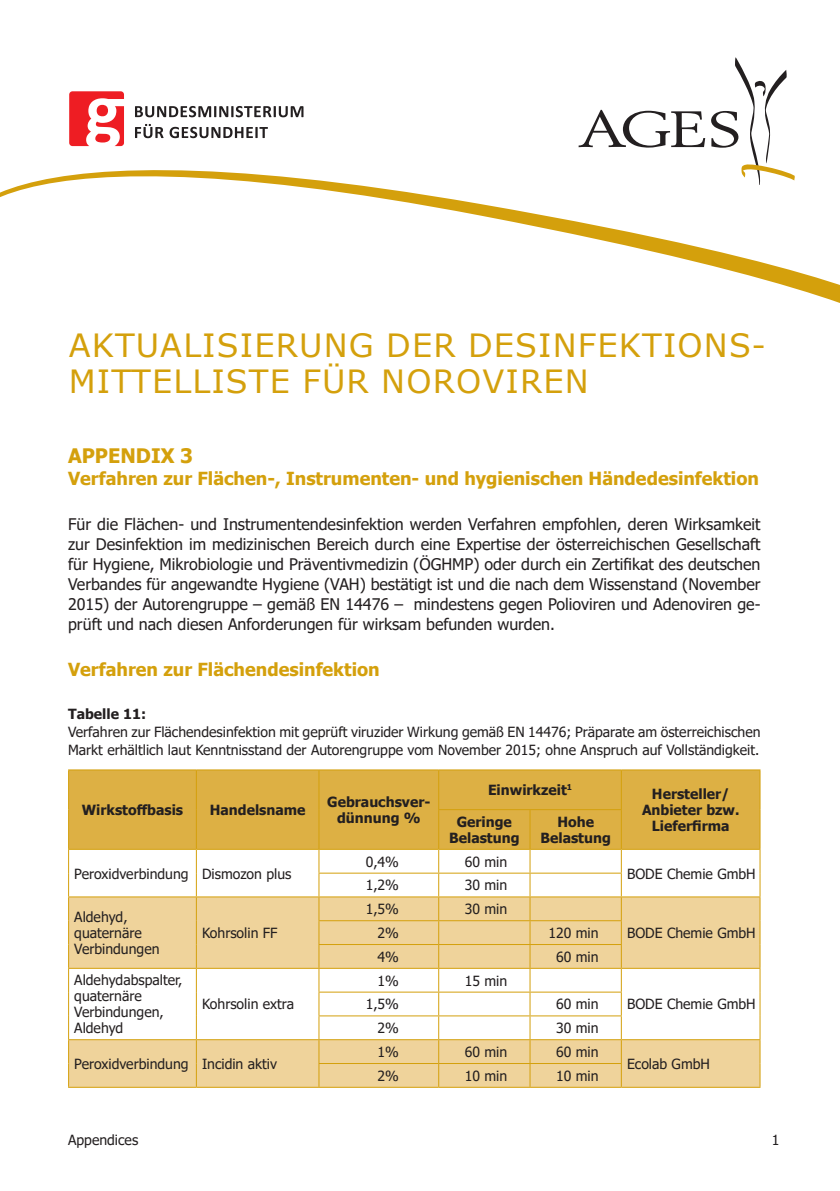
<style>
.page{position:relative;width:840px;height:1191px;background:#fff}
.page>*{position:absolute;margin:0;border:0;box-sizing:border-box;transform-origin:0 0}
.Headline2_Cover{font:32px/36px "Verdana";letter-spacing:.035em;color:#d4a00c}
.Zwischenheadlines{font:700 20px "Tahoma";color:#d4a00c}
.Zwischenheadlines_2{font:700 18px "Tahoma";color:#d4a00c}
.Copy{font:16px/20px "Tahoma";color:#231f20;text-align:justify}
.t1{font:14px/16px "Tahoma";color:#231f20}
.t2{font:700 14px/16px "Tahoma";color:#231f20;text-align:center}
</style>
<div class="page">
<svg style="left:0;top:170px;width:839px;height:133px"></svg>
<svg style="left:578px;top:110px;width:126px;height:38px"></svg>
<svg style="left:710px;top:57px;width:84px;height:128px"></svg>
<svg style="left:135px;top:124px;width:28px;height:14px"></svg>
<svg style="left:169px;top:127px;width:99px;height:11px"></svg>
<svg style="left:135px;top:106px;width:168px;height:11px"></svg>
<svg style="left:69px;top:91px;width:55px;height:55px"></svg>
<div style="left:69px;top:770px;width:690px;height:79px;background:#ddb044"></div>
<svg style="left:69px;top:850px;width:553px;height:46px"></svg>
<svg style="left:69px;top:897px;width:690px;height:189px;fill:#efd39b"></svg>
<hr style="left:318px;top:872px;width:120px;height:1px;background:#d4a00c">
<hr style="left:438px;top:872px;width:91px;height:1px;background:#d4a00c">
<hr style="left:529px;top:872px;width:92px;height:1px;background:#d4a00c">
<hr style="left:68px;top:896px;width:128px;height:1px;background:#d4a00c">
<hr style="left:196px;top:896px;width:123px;height:1px;background:#d4a00c">
<hr style="left:319px;top:896px;width:119px;height:1px;background:#d4a00c">
<hr style="left:438px;top:896px;width:91px;height:1px;background:#d4a00c">
<hr style="left:529px;top:896px;width:92px;height:1px;background:#d4a00c">
<hr style="left:621px;top:896px;width:139px;height:1px;background:#d4a00c">
<hr style="left:318px;top:920px;width:120px;height:1px;background:#d4a00c">
<hr style="left:438px;top:920px;width:91px;height:1px;background:#d4a00c">
<hr style="left:529px;top:920px;width:92px;height:1px;background:#d4a00c">
<hr style="left:318px;top:944px;width:120px;height:1px;background:#d4a00c">
<hr style="left:438px;top:944px;width:91px;height:1px;background:#d4a00c">
<hr style="left:529px;top:944px;width:92px;height:1px;background:#d4a00c">
<hr style="left:68px;top:967px;width:128px;height:1px;background:#d4a00c">
<hr style="left:196px;top:967px;width:123px;height:1px;background:#d4a00c">
<hr style="left:319px;top:967px;width:119px;height:1px;background:#d4a00c">
<hr style="left:438px;top:967px;width:91px;height:1px;background:#d4a00c">
<hr style="left:529px;top:967px;width:92px;height:1px;background:#d4a00c">
<hr style="left:621px;top:967px;width:139px;height:1px;background:#d4a00c">
<hr style="left:318px;top:991px;width:120px;height:1px;background:#d4a00c">
<hr style="left:438px;top:991px;width:91px;height:1px;background:#d4a00c">
<hr style="left:529px;top:991px;width:92px;height:1px;background:#d4a00c">
<hr style="left:318px;top:1015px;width:120px;height:1px;background:#d4a00c">
<hr style="left:438px;top:1015px;width:91px;height:1px;background:#d4a00c">
<hr style="left:529px;top:1015px;width:92px;height:1px;background:#d4a00c">
<hr style="left:68px;top:1039px;width:128px;height:1px;background:#d4a00c">
<hr style="left:196px;top:1039px;width:123px;height:1px;background:#d4a00c">
<hr style="left:319px;top:1039px;width:119px;height:1px;background:#d4a00c">
<hr style="left:438px;top:1039px;width:91px;height:1px;background:#d4a00c">
<hr style="left:529px;top:1039px;width:92px;height:1px;background:#d4a00c">
<hr style="left:621px;top:1039px;width:139px;height:1px;background:#d4a00c">
<svg style="left:68px;top:850px;width:1px;height:236px"></svg>
<svg style="left:196px;top:850px;width:1px;height:236px"></svg>
<hr style="left:318px;top:1063px;width:120px;height:1px;background:#d4a00c">
<svg style="left:318px;top:850px;width:1px;height:236px"></svg>
<hr style="left:438px;top:1063px;width:91px;height:1px;background:#d4a00c">
<svg style="left:438px;top:850px;width:1px;height:236px"></svg>
<hr style="left:529px;top:1063px;width:92px;height:1px;background:#d4a00c">
<svg style="left:529px;top:850px;width:1px;height:236px"></svg>
<svg style="left:620px;top:850px;width:1px;height:236px"></svg>
<svg style="left:759px;top:850px;width:1px;height:236px"></svg>
<hr style="left:68px;top:1086px;width:128px;height:1px;background:#d4a00c">
<hr style="left:196px;top:1086px;width:123px;height:1px;background:#d4a00c">
<hr style="left:319px;top:1086px;width:119px;height:1px;background:#d4a00c">
<hr style="left:438px;top:1086px;width:91px;height:1px;background:#d4a00c">
<hr style="left:529px;top:1086px;width:92px;height:1px;background:#d4a00c">
<hr style="left:621px;top:1086px;width:139px;height:1px;background:#d4a00c">
<hr style="left:68px;top:769px;width:128px;height:1px;background:#d4a00c">
<hr style="left:68px;top:770px;width:1px;height:39px;background:#d4a00c">
<hr style="left:196px;top:769px;width:123px;height:1px;background:#d4a00c">
<hr style="left:196px;top:770px;width:1px;height:39px;background:#d4a00c">
<hr style="left:319px;top:769px;width:119px;height:1px;background:#d4a00c">
<hr style="left:318px;top:770px;width:1px;height:39px;background:#d4a00c">
<hr style="left:438px;top:769px;width:91px;height:1px;background:#d4a00c">
<hr style="left:438px;top:770px;width:1px;height:39px;background:#d4a00c">
<hr style="left:529px;top:769px;width:92px;height:1px;background:#d4a00c">
<hr style="left:621px;top:769px;width:139px;height:1px;background:#d4a00c">
<hr style="left:620px;top:770px;width:1px;height:39px;background:#d4a00c">
<hr style="left:759px;top:770px;width:1px;height:39px;background:#d4a00c">
<hr style="left:68px;top:809px;width:1px;height:40px;background:#d4a00c">
<hr style="left:196px;top:809px;width:1px;height:40px;background:#d4a00c">
<hr style="left:318px;top:809px;width:1px;height:40px;background:#d4a00c">
<hr style="left:438px;top:809px;width:91px;height:1px;background:#d4a00c">
<hr style="left:438px;top:810px;width:1px;height:39px;background:#d4a00c">
<hr style="left:529px;top:809px;width:92px;height:1px;background:#d4a00c">
<hr style="left:529px;top:810px;width:1px;height:39px;background:#d4a00c">
<hr style="left:620px;top:810px;width:1px;height:39px;background:#d4a00c">
<hr style="left:759px;top:809px;width:1px;height:40px;background:#d4a00c">
<hr style="left:68px;top:849px;width:128px;height:1px;background:#d4a00c">
<hr style="left:196px;top:849px;width:123px;height:1px;background:#d4a00c">
<hr style="left:319px;top:849px;width:119px;height:1px;background:#d4a00c">
<hr style="left:438px;top:849px;width:91px;height:1px;background:#d4a00c">
<hr style="left:529px;top:849px;width:92px;height:1px;background:#d4a00c">
<hr style="left:621px;top:849px;width:139px;height:1px;background:#d4a00c">
<p class="Headline2_Cover" style="left:69px;top:327px;width:698px">AKTUALISIERUNG DER DESINFEKTIONS-<br>MITTELLISTE FÜR NOROVIREN</p>
<h3 class="Zwischenheadlines" style="left:68px;top:442px;width:126px">APPENDIX 3</h3>
<h3 class="Zwischenheadlines_2" style="left:68px;top:466px;width:692px">Verfahren zur Flächen-, Instrumenten- und hygienischen Händedesinfektion</h3>
<p class="Copy" style="left:68px;top:515px;width:693px">Für die Flächen- und Instrumentendesinfektion werden Verfahren empfohlen, deren Wirksamkeit zur Desinfektion im medizinischen Bereich durch eine Expertise der österreichischen Gesellschaft für Hygiene, Mikrobiologie und Präventivmedizin (ÖGHMP) oder durch ein Zertifikat des deutschen Verbandes für angewandte Hygiene (VAH) bestätigt ist und die nach dem Wissenstand (November 2015) der Autorengruppe – gemäß EN 14476 – mindestens gegen Polioviren und Adenoviren ge&shy;prüft und nach diesen Anforderungen für wirksam befunden wurden.</p>
<h3 class="Zwischenheadlines_2" style="left:68px;top:656px;width:313px">Verfahren zur Flächendesinfektion</h3>
<p class="t2" style="left:68px;top:706px;width:79px">Tabelle 11:</p>
<p class="t1" style="left:68px;top:723px;width:693px;line-height:18px">Verfahren zur Flächendesinfektion mit geprüft viruzider Wirkung gemäß EN 14476; Präparate am österreichischen<br>Markt erhältlich laut Kenntnisstand der Autorengruppe vom November 2015; ohne Anspruch auf Vollständigkeit.</p>
<p class="t2" style="left:82px;top:802px;width:103px">Wirkstoffbasis</p>
<p class="t2" style="left:210px;top:802px;width:97px">Handelsname</p>
<p class="t2" style="left:327px;top:794px;width:105px">Gebrauchsver&shy;dünnung %</p>
<p class="t2" style="left:487px;top:782px;width:85px">Einwirkzeit<sup>1</sup></p>
<p class="t2" style="left:641px;top:786px;width:99px">Hersteller/<br>Anbieter bzw.</p>
<p class="t2" style="left:456px;top:814px;width:57px">Geringe</p>
<p class="t2" style="left:651px;top:818px;width:79px">Lieferfirma</p>
<p class="t2" style="left:449px;top:830px;width:72px">Belastung</p>
<p class="t2" style="left:540px;top:814px;width:72px">Hohe<br>Belastung</p>
<p class="t1" style="left:74px;top:866px;width:116px">Peroxidverbindung</p>
<p class="t1" style="left:202px;top:866px;width:91px">Dismozon plus</p>
<p class="t1" style="left:365px;top:854px;width:35px">0,4%</p>
<p class="t1" style="left:464px;top:854px;width:44px">60 min</p>
<p class="t1" style="left:365px;top:878px;width:35px">1,2%</p>
<p class="t1" style="left:464px;top:878px;width:44px">30 min</p>
<p class="t1" style="left:626px;top:866px;width:130px">BODE Chemie GmbH</p>
<p class="t1" style="left:74px;top:909px;width:55px">Aldehyd,</p>
<p class="t1" style="left:74px;top:925px;width:87px">quaternäre<br>Verbindungen</p>
<p class="t1" style="left:202px;top:925px;width:77px">Kohrsolin FF</p>
<p class="t1" style="left:365px;top:902px;width:35px">1,5%</p>
<p class="t1" style="left:464px;top:902px;width:44px">30 min</p>
<p class="t1" style="left:377px;top:925px;width:23px">2%</p>
<p class="t1" style="left:548px;top:925px;width:52px">120 min</p>
<p class="t1" style="left:626px;top:925px;width:130px">BODE Chemie GmbH</p>
<p class="t1" style="left:377px;top:949px;width:23px">4%</p>
<p class="t1" style="left:556px;top:949px;width:44px">60 min</p>
<p class="t1" style="left:74px;top:973px;width:110px">Aldehydabspalter,</p>
<p class="t1" style="left:74px;top:989px;width:91px">quaternäre<br>Verbindungen,<br>Aldehyd</p>
<p class="t1" style="left:202px;top:997px;width:93px">Kohrsolin extra</p>
<p class="t1" style="left:377px;top:973px;width:23px">1%</p>
<p class="t1" style="left:464px;top:973px;width:44px">15 min</p>
<p class="t1" style="left:365px;top:997px;width:35px">1,5%</p>
<p class="t1" style="left:556px;top:997px;width:44px">60 min</p>
<p class="t1" style="left:626px;top:997px;width:130px">BODE Chemie GmbH</p>
<p class="t1" style="left:377px;top:1020px;width:23px">2%</p>
<p class="t1" style="left:556px;top:1020px;width:44px">30 min</p>
<p class="t1" style="left:74px;top:1056px;width:116px">Peroxidverbindung</p>
<p class="t1" style="left:202px;top:1056px;width:76px">Incidin aktiv</p>
<p class="t1" style="left:377px;top:1044px;width:23px">1%</p>
<p class="t1" style="left:464px;top:1044px;width:44px">60 min</p>
<p class="t1" style="left:556px;top:1044px;width:44px">60 min</p>
<p class="t1" style="left:377px;top:1068px;width:23px">2%</p>
<p class="t1" style="left:464px;top:1068px;width:44px">10 min</p>
<p class="t1" style="left:556px;top:1068px;width:44px">10 min</p>
<p class="t1" style="left:626px;top:1056px;width:84px">Ecolab GmbH</p>
<p class="t1" style="left:68px;top:1132px;width:72px">Appendices</p>
<p class="t1" style="left:771px;top:1132px;width:9px">1</p>
</div>
